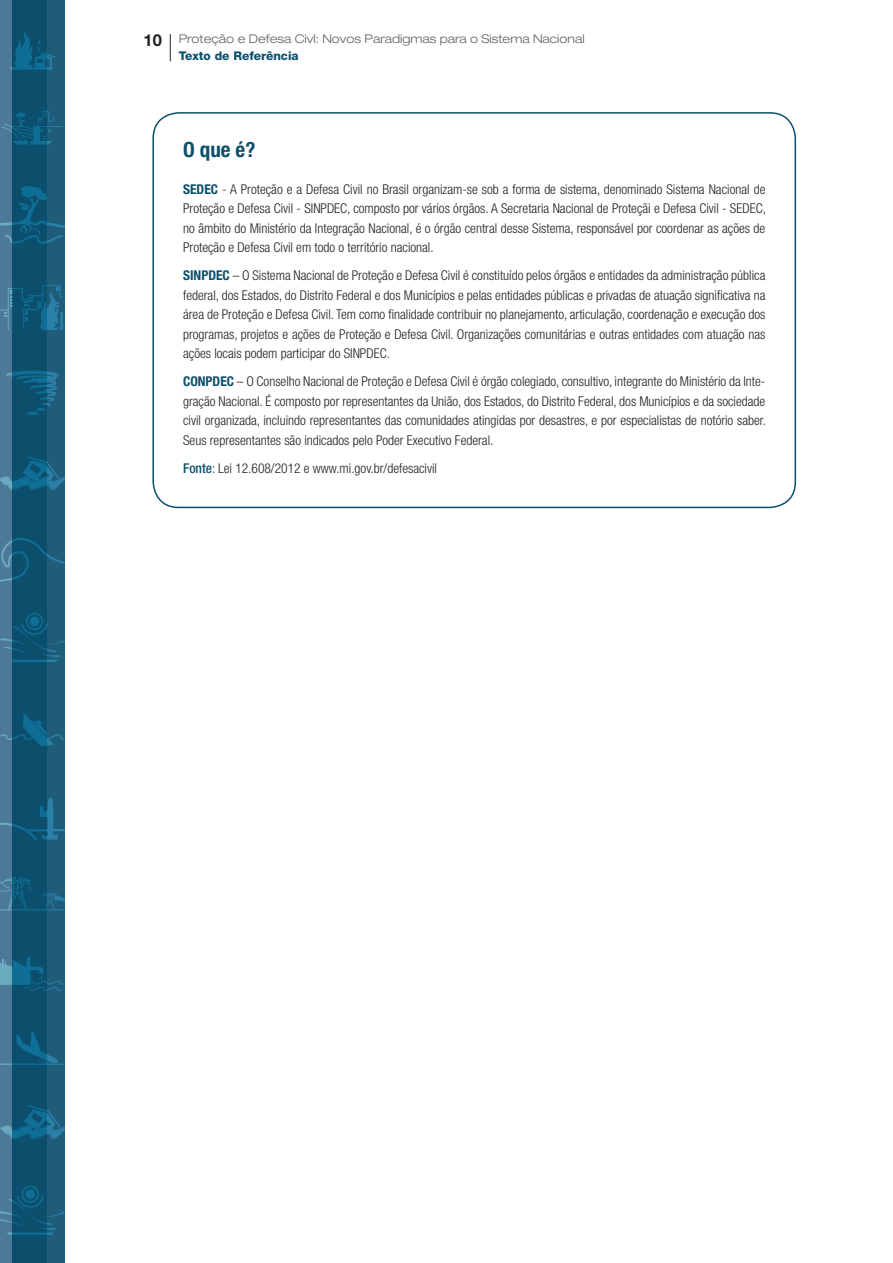
<style>
.page{position:relative;width:893px;height:1263px;background:#fff}
.page>*{position:absolute;margin:0;border:0;box-sizing:border-box;transform-origin:0 0}
.o_que_é_TITULO{font:700 condensed 21px "Helvetica Neue LT Std";color:#0b4f6c}
.t1{font:700 16.5px "Helvetica Neue LT Std";color:#231f20}
.CORPO_DE_TEXTO_BASE{font:300 condensed 13.5px/19.5px "Helvetica Neue LT Std";color:#231f20;text-align:justify}
.t2{font:300 expanded 12px "Helvetica Neue LT Std";color:#636366}
.t3{font:800 12px "Helvetica Neue LT Std";color:#0b4f6c}
.s1{font-weight:700;color:#0b4f6c}
.s2{font-weight:500;color:#0b4f6c}
</style>
<div class="page">
<div style="left:12px;top:0;width:35px;height:1263px;background:#0b4f6c"></div>
<div style="left:47px;top:0;width:17px;height:1263px;background:#1f5c79"></div>
<div style="left:0;top:0;width:12px;height:1263px;background:#4c7a96"></div>
<svg style="left:9px;top:32px;width:47px;height:38px"></svg>
<svg style="left:2px;top:111px;width:61px;height:34px"></svg>
<svg style="left:6px;top:371px;width:52px;height:44px"></svg>
<svg style="left:0;top:456px;width:65px;height:35px"></svg>
<svg style="left:0;top:1105px;width:65px;height:35px"></svg>
<svg style="left:0;top:534px;width:65px;height:48px"></svg>
<svg style="left:0;top:186px;width:65px;height:59px"></svg>
<svg style="left:0;top:613px;width:65px;height:49px"></svg>
<svg style="left:0;top:1185px;width:65px;height:50px"></svg>
<svg style="left:0;top:877px;width:65px;height:33px"></svg>
<svg style="left:0;top:794px;width:65px;height:46px"></svg>
<svg style="left:0;top:957px;width:65px;height:34px"></svg>
<svg style="left:0;top:713px;width:64px;height:33px"></svg>
<svg style="left:0;top:1031px;width:64px;height:34px"></svg>
<svg style="left:0;top:285px;width:63px;height:44px"></svg>
<svg style="left:170px;top:34px;width:1px;height:27px"></svg>
<div style="left:152px;top:112px;width:644px;height:396px;border:2px solid #0b4f6c;border-radius:26px"></div>
<p class="t1" style="left:144px;top:30px;width:20px">10</p>
<p class="t2" style="left:179px;top:31px;width:407px">Proteção e Defesa Civl: Novos Paradigmas para o Sistema Nacional</p>
<p class="t3" style="left:179px;top:49px;width:122px">Texto de Referência</p>
<p class="o_que_é_TITULO" style="left:183px;top:137px;width:74px">O que é?</p>
<p class="CORPO_DE_TEXTO_BASE" style="left:183px;top:179px;width:584px"><span class="s1">SEDEC</span> - A Proteção e a Defesa Civil no Brasil organizam-se sob a forma de sistema, denominado Sistema Nacional de Proteção e Defesa Civil - SINPDEC, composto por vários órgãos. A Secretaria Nacional de Proteçãi e Defesa Civil - SEDEC, no âmbito do Ministério da Integração Nacional, é o órgão central desse Sistema, responsável por coordenar as ações de Proteção e Defesa Civil em todo o território nacional.</p>
<p class="CORPO_DE_TEXTO_BASE" style="left:183px;top:265px;width:584px"><span class="s1">SINPDEC</span> – O Sistema Nacional de Proteção e Defesa Civil é constituído pelos órgãos e entidades da administração pública federal, dos Estados, do Distrito Federal e dos Municípios e pelas entidades públicas e privadas de atuação significativa na área de Proteção e Defesa Civil. Tem como finalidade contribuir no planejamento, articulação, coordenação e execução dos programas, projetos e ações de Proteção e Defesa Civil. Organizações comunitárias e outras entidades com atuação nas ações locais podem participar do SINPDEC.</p>
<p class="CORPO_DE_TEXTO_BASE" style="left:183px;top:371px;width:584px"><span class="s1">CONPDEC</span> – O Conselho Nacional de Proteção e Defesa Civil é órgão colegiado, consultivo, integrante do Ministério da Inte&shy;gração Nacional. É composto por representantes da União, dos Estados, do Distrito Federal, dos Municípios e da sociedade civil organizada, incluindo representantes das comunidades atingidas por desastres, e por especialistas de notório saber.<br>Seus representantes são indicados pelo Poder Executivo Federal.</p>
<p class="CORPO_DE_TEXTO_BASE" style="left:183px;top:458px;width:255px"><span class="s2">Fonte</span>: Lei 12.608/2012 e www.mi.gov.br/defesacivil</p>
</div>
